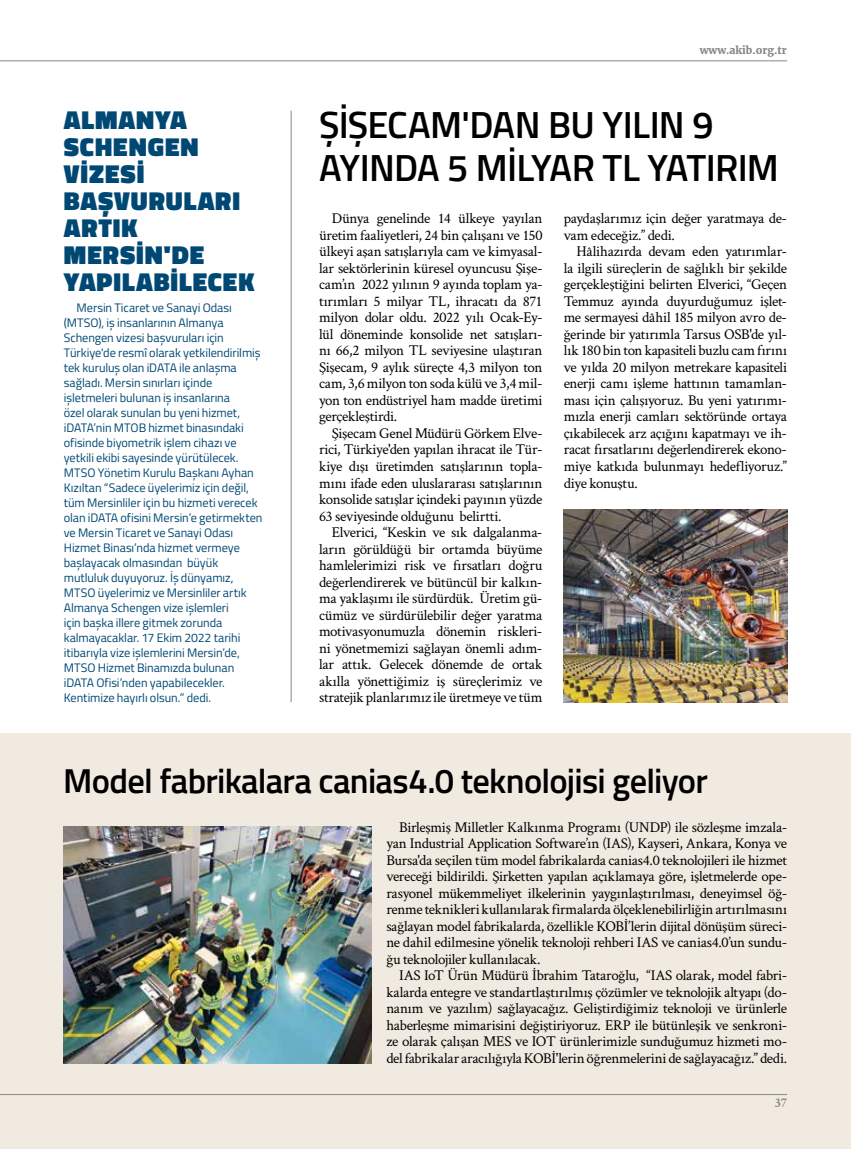
<style>
.page{position:relative;width:851px;height:1149px;background:#fff}
.page>*{position:absolute;margin:0;border:0;box-sizing:border-box;transform-origin:0 0}
.t1{font:600 37.65px/42px "Titillium Web";letter-spacing:-.025em;color:#000}
.t2{font:600 34.5px "Titillium Web";letter-spacing:-.02em;color:#000}
.t3{font:900 26.25px/27px "Titillium Web";letter-spacing:.035em;color:#004874}
.t4{font:15px/16.5px "Crimson Text";letter-spacing:-.02em;color:#000;text-align:justify}
.t5{font:700 13.5px "Crimson Text";color:#878787}
.t6{font:12.3px/15px "Titillium Web";letter-spacing:-.005em;color:#004874}
.t7{font:900 10.5px "Merriweather";color:#878787}
</style>
<div class="page">
<hr style="left:0;top:60px;width:787px;height:1px;background:#878787">
<hr style="left:291px;top:111px;width:1px;height:591px;background:#878787">
<div style="left:0;top:732px;width:850px;height:416px;background:#f1eae0"></div>
<img style="left:563px;top:509px;width:224px;height:193px">
<img style="left:64px;top:826px;width:307px;height:237px">
<hr style="left:0;top:1093px;width:787px;height:1px;background:#878787">
<h3 class="t3" style="left:64px;top:106px;width:192px">ALMANYA<br>SCHENGEN<br>VİZESİ<br>BAŞVURULARI<br>ARTIK<br>MERSİN'DE<br>YAPILABİLECEK</h3>
<p class="t6" style="left:64px;top:299px;width:200px;text-indent:13px">Mersin Ticaret ve Sanayi Odası (MTSO), iş insanlarının Almanya Schengen vizesi başvuruları için Türkiye'de resmî olarak yetkilendirilmiş tek kuruluş olan iDATA ile anlaşma sağladı. Mersin sınırları içinde işletmeleri bulunan iş insanlarına<br>özel olarak sunulan bu yeni hizmet, iDATA’nin MTOB hizmet binasındaki ofisinde biyometrik işlem cihazı ve yetkili ekibi sayesinde yürütülecek.<br>MTSO Yönetim Kurulu Başkanı Ayhan Kızıltan “Sadece üyelerimiz için değil, tüm Mersinliler için bu hizmeti verecek olan iDATA ofisini Mersin’e getirmekten ve Mersin Ticaret ve Sanayi Odası Hizmet Binası’nda hizmet vermeye başlayacak olmasından büyük mutluluk duyuyoruz. İş dünyamız, MTSO üyelerimiz ve Mersinliler artık Almanya Schengen vize işlemleri<br>için başka illere gitmek zorunda kalmayacaklar. 17 Ekim 2022 tarihi itibarıyla vize işlemlerini Mersin’de, MTSO Hizmet Binamızda bulunan iDATA Ofisi’nden yapabilecekler.<br>Kentimize hayırlı olsun.” dedi.</p>
<p class="t7" style="left:699px;top:43px;width:89px">www.akib.org.tr</p>
<h1 class="t1" style="left:319px;top:102px;width:461px">ŞİŞECAM'DAN BU YILIN 9<br>AYINDA 5 MİLYAR TL YATIRIM</h1>
<p class="t4" style="left:319px;top:210px;width:225px;text-indent:13px">Dünya genelinde 14 ülkeye yayılan üretim faaliyetleri, 24 bin çalışanı ve 150 ülkeyi aşan satışlarıyla cam ve kimyasal&shy;lar sektörlerinin küresel oyuncusu Şişe&shy;cam’ın 2022 yılının 9 ayında toplam ya&shy;tırımları 5 milyar TL, ihracatı da 871 milyon dolar oldu. 2022 yılı Ocak-Ey&shy;lül döneminde konsolide net satışları&shy;nı 66,2 milyon TL seviyesine ulaştıran Şişecam, 9 aylık süreçte 4,3 milyon ton cam, 3,6 milyon ton soda külü ve 3,4 mil&shy;yon ton endüstriyel ham madde üretimi gerçekleştirdi.</p>
<p class="t4" style="left:319px;top:424px;width:225px;text-indent:13px">Şişecam Genel Müdürü Görkem Elve&shy;rici, Türkiye'den yapılan ihracat ile Tür&shy;kiye dışı üretimden satışlarının topla&shy;mını ifade eden uluslararası satışlarının konsolide satışlar içindeki payının yüzde 63 seviyesinde olduğunu belirtti.</p>
<p class="t4" style="left:319px;top:523px;width:225px;text-indent:13px">Elverici, “Keskin ve sık dalgalanma&shy;ların görüldüğü bir ortamda büyüme hamlelerimizi risk ve fırsatları doğru değerlendirerek ve bütüncül bir kalkın&shy;ma yaklaşımı ile sürdürdük. Üretim gü&shy;cümüz ve sürdürülebilir değer yaratma motivasyonumuzla dönemin riskleri&shy;ni yönetmemizi sağlayan önemli adım&shy;lar attık. Gelecek dönemde de ortak akılla yönettiğimiz iş süreçlerimiz ve stratejik planlarımız ile üretmeye ve tüm</p>
<p class="t4" style="left:563px;top:210px;width:225px">paydaşlarımız için değer yaratmaya de&shy;vam edeceğiz.” dedi.</p>
<p class="t4" style="left:563px;top:243px;width:225px;text-indent:13px">Hâlihazırda devam eden yatırımlar&shy;la ilgili süreçlerin de sağlıklı bir şekilde gerçekleştiğini belirten Elverici, “Geçen Temmuz ayında duyurduğumuz işlet&shy;me sermayesi dâhil 185 milyon avro de&shy;ğerinde bir yatırımla Tarsus OSB'de yıl&shy;lık 180 bin ton kapasiteli buzlu cam fırını ve yılda 20 milyon metrekare kapasiteli enerji camı işleme hattının tamamlan&shy;ması için çalışıyoruz. Bu yeni yatırımı&shy;mızla enerji camları sektöründe ortaya çıkabilecek arz açığını kapatmayı ve ih&shy;racat fırsatlarını değerlendirerek ekono&shy;miye katkıda bulunmayı hedefliyoruz.” diye konuştu.</p>
<h2 class="t2" style="left:63px;top:754px;width:646px">Model fabrikalara canias4.0 teknolojisi geliyor</h2>
<p class="t4" style="left:386px;top:817px;width:402px;text-indent:13px">Birleşmiş Milletler Kalkınma Programı (UNDP) ile sözleşme imzala&shy;yan Industrial Application Software’ın (IAS), Kayseri, Ankara, Konya ve Bursa'da seçilen tüm model fabrikalarda canias4.0 teknolojileri ile hizmet vereceği bildirildi. Şirketten yapılan açıklamaya göre, işletmelerde ope&shy;rasyonel mükemmeliyet ilkelerinin yaygınlaştırılması, deneyimsel öğ&shy;renme teknikleri kullanılarak firmalarda ölçeklenebilirliğin artırılmasını sağlayan model fabrikalarda, özellikle KOBİ’lerin dijital dönüşüm süreci&shy;ne dahil edilmesine yönelik teknoloji rehberi IAS ve canias4.0’un sundu&shy;ğu teknolojiler kullanılacak.</p>
<p class="t4" style="left:386px;top:966px;width:402px;text-indent:13px">IAS IoT Ürün Müdürü İbrahim Tataroğlu, “IAS olarak, model fabri&shy;kalarda entegre ve standartlaştırılmış çözümler ve teknolojik altyapı (do&shy;nanım ve yazılım) sağlayacağız. Geliştirdiğimiz teknoloji ve ürünlerle haberleşme mimarisini değiştiriyoruz. ERP ile bütünleşik ve senkroni&shy;ze olarak çalışan MES ve IOT ürünlerimizle sunduğumuz hizmeti mo&shy;del fabrikalar aracılığıyla KOBİ'lerin öğrenmelerini de sağlayacağız.” dedi.</p>
<p class="t5" style="left:774px;top:1094px;width:14px">37</p>
</div>
